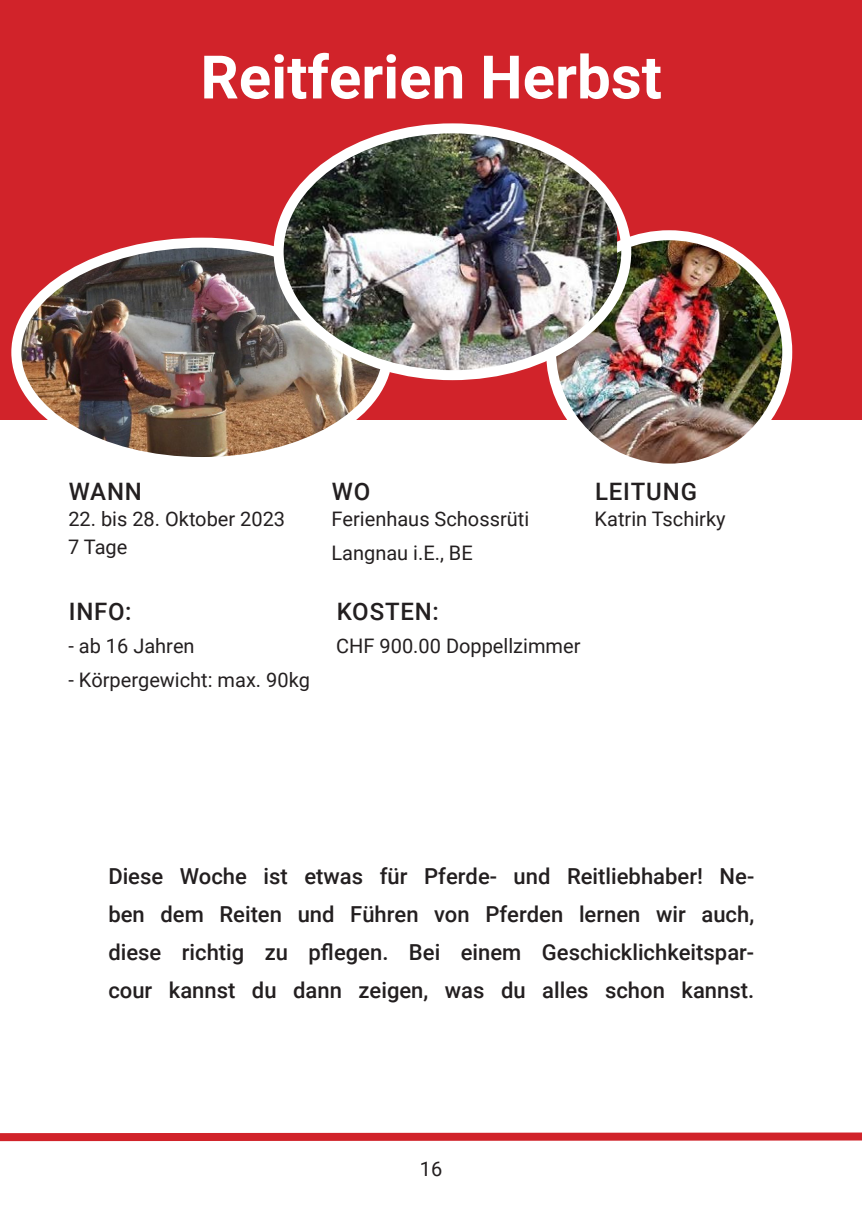
<style>
.page{position:relative;width:862px;height:1214px;background:#fff}
.page>*{position:absolute;margin:0;border:0;box-sizing:border-box;transform-origin:0 0}
.Ferientitel{font:700 60px "Roboto";color:#fff}
.iInfotitel{font:500 24px "Roboto";letter-spacing:.035em;color:#231f20}
.Beschrieb{font:500 22px/38px "Roboto";color:#231f20;text-align:justify}
.Infotext{font:20px "Roboto";color:#231f20}
</style>
<div class="page">
<div style="left:0;top:0;width:862px;height:420px;background:#d1232a"></div>
<svg style="left:0;top:1132px;width:862px;height:10px;background:#da4e54"></svg>
<img style="left:16px;top:243px;width:371px;height:213px">
<div style="left:11px;top:238px;width:382px;height:229px;border:10px solid #fff;border-radius:50%"></div>
<img style="left:551px;top:235px;width:233px;height:227px">
<div style="left:546px;top:230px;width:246px;height:243px;border:10px solid #fff;border-radius:50%"></div>
<img style="left:279px;top:130px;width:338px;height:245px">
<div style="left:274px;top:123px;width:357px;height:257px;border:10px solid #fff;border-radius:50%"></div>
<p class="Ferientitel" style="left:200px;top:35px;width:463px">Reitferien Herbst</p>
<p class="iInfotitel" style="left:332px;top:474px;width:40px">WO</p>
<p class="iInfotitel" style="left:595px;top:474px;width:103px">LEITUNG</p>
<p class="iInfotitel" style="left:69px;top:474px;width:75px">WANN</p>
<p class="Infotext" style="left:68px;top:505px;width:218px">22. bis 28. Oktober 2023</p>
<p class="Infotext" style="left:331px;top:505px;width:199px">Ferienhaus Schossrüti</p>
<p class="Infotext" style="left:594px;top:505px;width:132px">Katrin Tschirky</p>
<p class="Infotext" style="left:331px;top:539px;width:143px">Langnau i.E., BE</p>
<p class="Infotext" style="left:68px;top:532px;width:61px">7 Tage</p>
<p class="iInfotitel" style="left:69px;top:594px;width:64px">INFO:</p>
<p class="iInfotitel" style="left:337px;top:594px;width:104px">KOSTEN:</p>
<p class="Infotext" style="left:68px;top:631px;width:128px">- ab 16 Jahren</p>
<p class="Infotext" style="left:68px;top:665px;width:243px">- Körpergewicht: max. 90kg</p>
<p class="Infotext" style="left:336px;top:631px;width:246px">CHF 900.00 Doppellzimmer</p>
<p class="Beschrieb" style="left:108px;top:856px;width:647px">Diese Woche ist etwas für Pferde- und Reitliebhaber! Ne&shy;ben dem Reiten und Führen von Pferden lernen wir auch, diese richtig zu pflegen. Bei einem Geschicklichkeitspar&shy;cour kannst du dann zeigen, was du alles schon kannst.</p>
<p class="Infotext" style="left:420px;top:1154px;width:24px">16</p>
</div>
